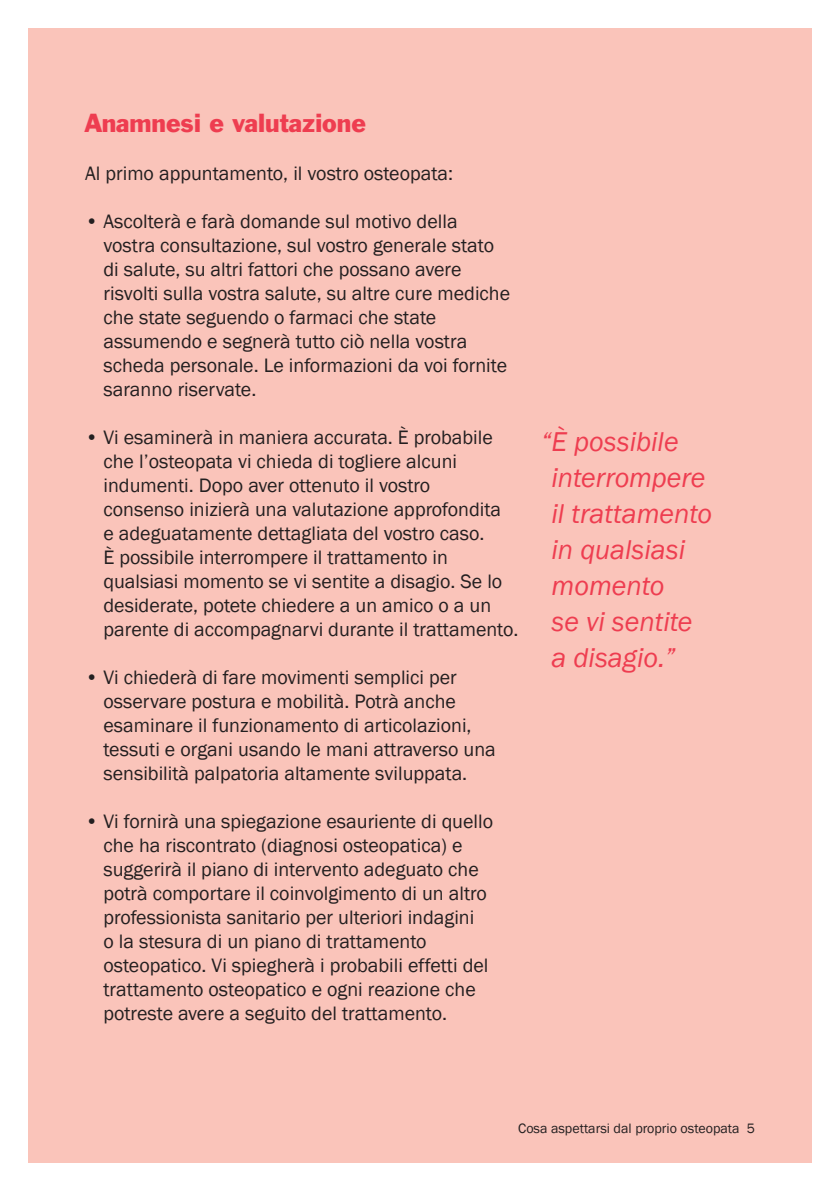
<style>
.page{position:relative;width:840px;height:1191px;background:#fff}
.page>*{position:absolute;margin:0;border:0;box-sizing:border-box;transform-origin:0 0}
.t1{font:italic 28px/36px "Franklin Gothic";color:#ee3d50}
.t2{font:24px "Franklin Gothic BT";color:#ee3d50}
.t3{font:20px/24px "Franklin Gothic";color:#231f20}
.t4{font:14px "Franklin Gothic";color:#231f20}
</style>
<div class="page">
<div style="left:28px;top:28px;width:783px;height:1134px;background:#fac4ba"></div>
<p class="t2" style="left:85px;top:109px;width:282px">Anamnesi e valutazione</p>
<p class="t3" style="left:85px;top:161px;width:369px">Al primo appuntamento, il vostro osteopata:</p>
<p class="t3" style="left:103px;top:209px;width:408px;text-indent:-18px">• Ascolterà e farà domande sul motivo della vostra consultazione, sul vostro generale stato di salute, su altri fattori che possano avere risvolti sulla vostra salute, su altre cure mediche che state seguendo o farmaci che state assumendo e segnerà tutto ciò nella vostra scheda personale. Le informazioni da voi fornite saranno riservate.</p>
<p class="t3" style="left:103px;top:425px;width:416px;text-indent:-18px">• Vi esaminerà in maniera accurata. È probabile che l’osteopata vi chieda di togliere alcuni indumenti. Dopo aver ottenuto il vostro<br>consenso inizierà una valutazione approfondita<br>e adeguatamente dettagliata del vostro caso.<br>È possibile interrompere il trattamento in qualsiasi momento se vi sentite a disagio. Se lo desiderate, potete chiedere a un amico o a un parente di accompagnarvi durante il trattamento.</p>
<p class="t3" style="left:103px;top:665px;width:393px;text-indent:-18px">• Vi chiederà di fare movimenti semplici per osservare postura e mobilità. Potrà anche esaminare il funzionamento di articolazioni, tessuti e organi usando le mani attraverso una sensibilità palpatoria altamente sviluppata.</p>
<p class="t3" style="left:103px;top:809px;width:391px;text-indent:-18px">• Vi fornirà una spiegazione esauriente di quello che ha riscontrato (diagnosi osteopatica) e suggerirà il piano di intervento adeguato che potrà comportare il coinvolgimento di un altro professionista sanitario per ulteriori indagini<br>o la stesura di un piano di trattamento osteopatico. Vi spiegherà i probabili effetti del trattamento osteopatico e ogni reazione che potreste avere a seguito del trattamento.</p>
<p class="t1" style="left:551px;top:424px;width:162px;text-indent:-10px">“È possibile interrompere il trattamento in qualsiasi momento<br>se vi sentite a disagio.”</p>
<p class="t4" style="left:518px;top:1119px;width:238px">Cosa aspettarsi dal proprio osteopata 5</p>
</div>
